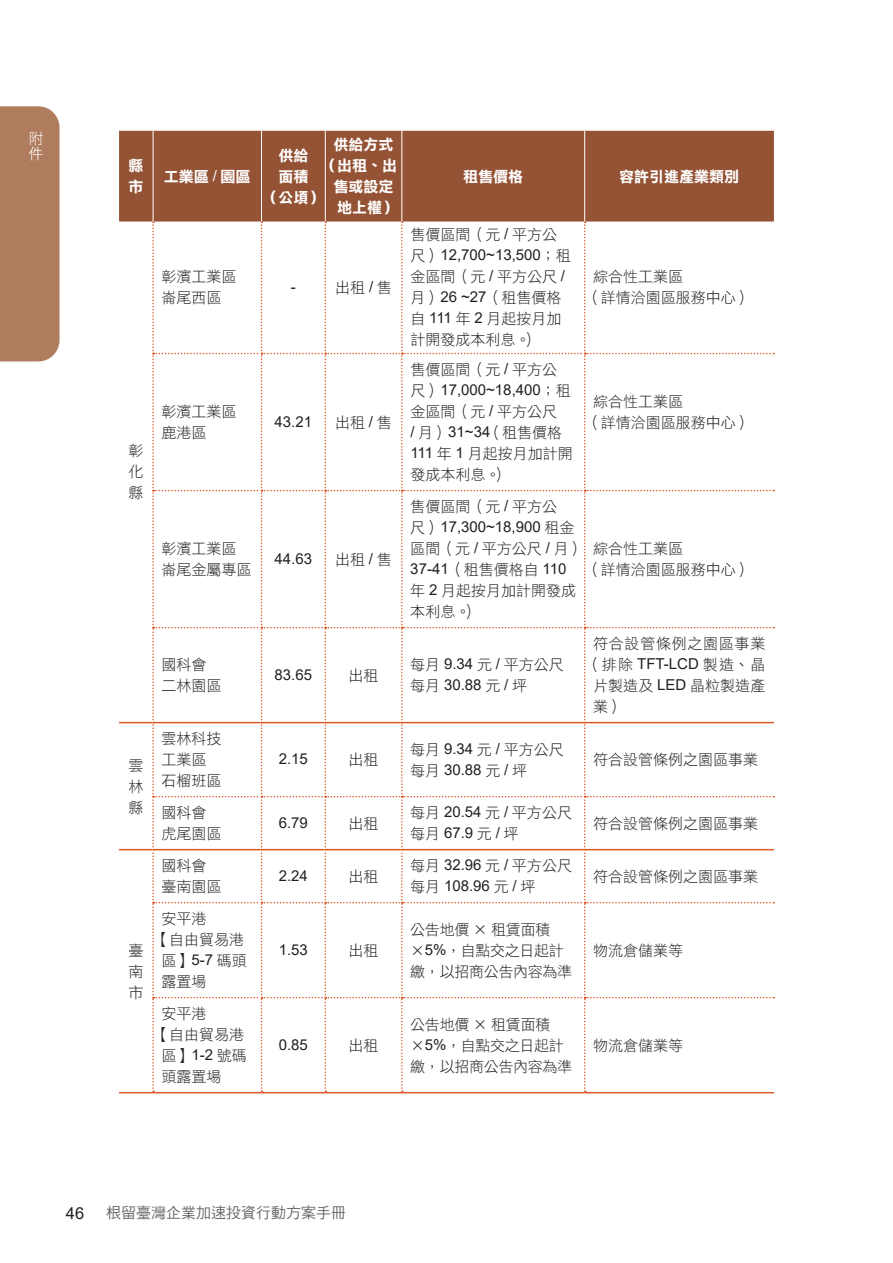
<style>
.page{position:relative;width:893px;height:1263px;background:#fff}
.page>*{position:absolute;margin:0;border:0;box-sizing:border-box;transform-origin:0 0}
.t1{font:16.5px "Arial";color:#231f20}
.t2{font:15px/21px "DF Li Hei W3 WIN BF";color:#231f20}
.t3{font:15px "Arial";color:#231f20}
.t4{font:15px/21px "DF Li Hei W3 WIN BF";letter-spacing:-.02em;color:#231f20}
.t5{font:15px/21px "DF Li Hei Bd WIN BF";color:#fff}
.t6{font:15px "DF Hei Std W5";color:#6c6d70}
.t7{font:15px "DF Li Hei W3 WIN BF";letter-spacing:.05em;color:#231f20}
.t8{font:15px/15px "DF Li Hei W3 WIN BF";color:#fff}
.s1{font-family:"Arial"}
.s2{font-family:"DF Li Hei W3 WIN BF"}
</style>
<div class="page">
<div style="left:119px;top:131px;width:655px;height:91px;background:#955336"></div>
<hr style="left:153px;top:131px;width:1px;height:91px;background:#fff">
<hr style="left:261px;top:131px;width:1px;height:91px;background:#fff">
<hr style="left:325px;top:131px;width:1px;height:91px;background:#fff">
<hr style="left:401px;top:131px;width:1px;height:91px;background:#fff">
<hr style="left:584px;top:131px;width:1px;height:91px;background:#fff">
<hr style="left:119px;top:722px;width:33px;height:1px;background:#dd5827">
<hr style="left:119px;top:849px;width:33px;height:1px;background:#dd5827">
<svg style="left:152px;top:222px;width:622px;height:870px"></svg>
<hr style="left:153px;top:1092px;width:108px;height:1px;background:#dd5827">
<hr style="left:261px;top:1092px;width:64px;height:1px;background:#dd5827">
<hr style="left:325px;top:1092px;width:77px;height:1px;background:#dd5827">
<hr style="left:402px;top:1092px;width:183px;height:1px;background:#dd5827">
<hr style="left:585px;top:1092px;width:189px;height:1px;background:#dd5827">
<hr style="left:119px;top:1092px;width:34px;height:1px;background:#dd5827">
<div style="left:0;top:106px;width:60px;height:255px;background:#af7c5e"></div>
<p class="t8" style="left:29px;top:131px;width:16px">附件</p>
<p class="t5" style="left:129px;top:155px;width:16px">縣市</p>
<p class="t5" style="left:164px;top:166px;width:88px">工業區 <span class="s1">/</span> 園區</p>
<p class="t5" style="left:263px;top:145px;width:61px;text-align:center">供給<br>面積<br>（公頃）</p>
<p class="t5" style="left:322px;top:134px;width:76px;text-align:right">供給方式（出租、出售或設定地上權）</p>
<p class="t2" style="left:162px;top:266px;width:76px">彰濱工業區崙尾西區</p>
<p class="t3" style="left:291px;top:276px;width:6px">-</p>
<p class="t2" style="left:335px;top:277px;width:58px">出租<span class="s1">/</span>售</p>
<p class="t2" style="left:129px;top:440px;width:16px;text-align:justify">彰化縣</p>
<p class="t2" style="left:162px;top:401px;width:76px">彰濱工業區鹿港區</p>
<p class="t3" style="left:275px;top:411px;width:39px">43.21</p>
<p class="t2" style="left:335px;top:412px;width:58px">出租<span class="s1">/</span>售</p>
<p class="t2" style="left:162px;top:538px;width:92px">彰濱工業區崙尾金屬專區</p>
<p class="t3" style="left:275px;top:548px;width:39px">44.63</p>
<p class="t2" style="left:335px;top:549px;width:58px">出租<span class="s1">/</span>售</p>
<p class="t2" style="left:129px;top:755px;width:16px;text-align:justify">雲林縣</p>
<p class="t2" style="left:129px;top:940px;width:16px;text-align:justify">臺南市</p>
<p class="t2" style="left:162px;top:654px;width:61px">國科會二林園區</p>
<p class="t3" style="left:275px;top:664px;width:39px">83.65</p>
<p class="t2" style="left:349px;top:665px;width:31px">出租</p>
<p class="t2" style="left:162px;top:728px;width:61px">雲林科技工業區石榴班區</p>
<p class="t3" style="left:279px;top:748px;width:31px">2.15</p>
<p class="t2" style="left:348px;top:749px;width:31px">出租</p>
<p class="t2" style="left:162px;top:802px;width:62px">國科會虎尾園區</p>
<p class="t3" style="left:279px;top:812px;width:31px">6.79</p>
<p class="t2" style="left:348px;top:813px;width:31px">出租</p>
<p class="t2" style="left:162px;top:855px;width:62px">國科會臺南園區</p>
<p class="t3" style="left:279px;top:865px;width:31px">2.24</p>
<p class="t2" style="left:348px;top:866px;width:31px">出租</p>
<p class="t2" style="left:162px;top:908px;width:47px">安平港</p>
<p class="t2" style="left:154px;top:929px;width:91px">【自由貿易港</p>
<p class="t2" style="left:162px;top:950px;width:87px">區】<span class="s1">5-7</span> 碼頭</p>
<p class="t2" style="left:162px;top:971px;width:46px">露置場</p>
<p class="t2" style="left:162px;top:1003px;width:46px">安平港</p>
<p class="t2" style="left:154px;top:1024px;width:91px">【自由貿易港</p>
<p class="t2" style="left:162px;top:1045px;width:87px">區】<span class="s1">1-2</span> 號碼</p>
<p class="t2" style="left:162px;top:1066px;width:61px">頭露置場</p>
<p class="t3" style="left:279px;top:939px;width:31px">1.53</p>
<p class="t2" style="left:348px;top:940px;width:31px">出租</p>
<p class="t3" style="left:279px;top:1034px;width:31px">0.85</p>
<p class="t2" style="left:348px;top:1035px;width:31px">出租</p>
<p class="t5" style="left:463px;top:166px;width:61px">租售價格</p>
<p class="t5" style="left:619px;top:166px;width:121px">容許引進產業類別</p>
<p class="t2" style="left:410px;top:224px;width:148px">售價區間（元 <span class="s1">/</span> 平方公</p>
<p class="t3" style="left:410px;top:245px;width:162px"><span class="s2">尺）</span>12,700~13,500<span class="s2">；租</span></p>
<p class="t2" style="left:410px;top:266px;width:156px">金區間（元 <span class="s1">/</span> 平方公尺 <span class="s1">/</span>月）<span class="s1">26 ~27</span>（租售價格自 <span class="s1">111</span> 年 <span class="s1">2</span> 月起按月加計開發成本利息。）</p>
<p class="t2" style="left:586px;top:266px;width:166px;text-indent:8px">綜合性工業區<br>（詳情洽園區服務中心）</p>
<p class="t2" style="left:410px;top:359px;width:148px">售價區間（元 <span class="s1">/</span> 平方公</p>
<p class="t3" style="left:410px;top:379px;width:162px"><span class="s2">尺）</span>17,000~18,400<span class="s2">；租</span></p>
<p class="t2" style="left:410px;top:401px;width:164px">金區間（元 <span class="s1">/</span> 平方公尺<br><span class="s1">/</span> 月）<span class="s1">31~34</span> （租售價格<br><span class="s1">111</span> 年 <span class="s1">1</span> 月起按月加計開發成本利息。）</p>
<p class="t2" style="left:586px;top:391px;width:166px;text-indent:8px">綜合性工業區<br>（詳情洽園區服務中心）</p>
<p class="t2" style="left:410px;top:496px;width:148px">售價區間（元 <span class="s1">/</span> 平方公</p>
<p class="t3" style="left:410px;top:516px;width:166px"><span class="s2">尺）</span>17,300~18,900 <span class="s2">租金</span></p>
<p class="t2" style="left:410px;top:538px;width:175px">區間（元 <span class="s1">/</span> 平方公尺 <span class="s1">/</span> 月）</p>
<p class="t3" style="left:410px;top:558px;width:158px">37-41<span class="s2">（租售價格自</span> 110</p>
<p class="t2" style="left:410px;top:580px;width:167px">年 <span class="s1">2</span> 月起按月加計開發成本利息。）</p>
<p class="t2" style="left:410px;top:654px;width:155px">每月 <span class="s1">9.34</span> 元 <span class="s1">/</span> 平方公尺</p>
<p class="t3" style="left:410px;top:674px;width:118px"><span class="s2">每月</span> 30.88 <span class="s2">元</span> / <span class="s2">坪</span></p>
<p class="t2" style="left:410px;top:739px;width:155px">每月 <span class="s1">9.34</span> 元 <span class="s1">/</span> 平方公尺</p>
<p class="t3" style="left:410px;top:759px;width:118px"><span class="s2">每月</span> 30.88 <span class="s2">元</span> / <span class="s2">坪</span></p>
<p class="t2" style="left:410px;top:802px;width:163px">每月 <span class="s1">20.54</span> 元 <span class="s1">/</span> 平方公尺</p>
<p class="t3" style="left:410px;top:822px;width:110px"><span class="s2">每月</span> 67.9 <span class="s2">元</span> / <span class="s2">坪</span></p>
<p class="t2" style="left:410px;top:855px;width:163px">每月 <span class="s1">32.96</span> 元 <span class="s1">/</span> 平方公尺</p>
<p class="t3" style="left:410px;top:875px;width:127px"><span class="s2">每月</span> 108.96 <span class="s2">元</span> / <span class="s2">坪</span></p>
<p class="t4" style="left:410px;top:919px;width:163px">公告地價 × 租賃面積×<span class="s1">5%</span>，自點交之日起計繳，以招商公告內容為準</p>
<p class="t4" style="left:410px;top:1014px;width:163px">公告地價 × 租賃面積×<span class="s1">5%</span>，自點交之日起計繳，以招商公告內容為準</p>
<p class="t2" style="left:586px;top:538px;width:166px;text-indent:8px">綜合性工業區<br>（詳情洽園區服務中心）</p>
<p class="t7" style="left:593px;top:636px;width:174px">符合設管條例之園區事業</p>
<p class="t2" style="left:586px;top:654px;width:181px">（排除 <span class="s1">TFT-LCD</span> 製造、晶</p>
<p class="t2" style="left:593px;top:675px;width:174px">片製造及 <span class="s1">LED</span> 晶粒製造產</p>
<p class="t2" style="left:593px;top:696px;width:31px">業）</p>
<p class="t2" style="left:593px;top:749px;width:166px">符合設管條例之園區事業</p>
<p class="t2" style="left:593px;top:813px;width:166px">符合設管條例之園區事業</p>
<p class="t2" style="left:593px;top:866px;width:166px">符合設管條例之園區事業</p>
<p class="t2" style="left:593px;top:940px;width:91px">物流倉儲業等</p>
<p class="t2" style="left:593px;top:1035px;width:91px">物流倉儲業等</p>
<p class="t1" style="left:66px;top:1201px;width:20px">46</p>
<p class="t6" style="left:106px;top:1205px;width:241px">根留臺灣企業加速投資行動方案手冊</p>
</div>
